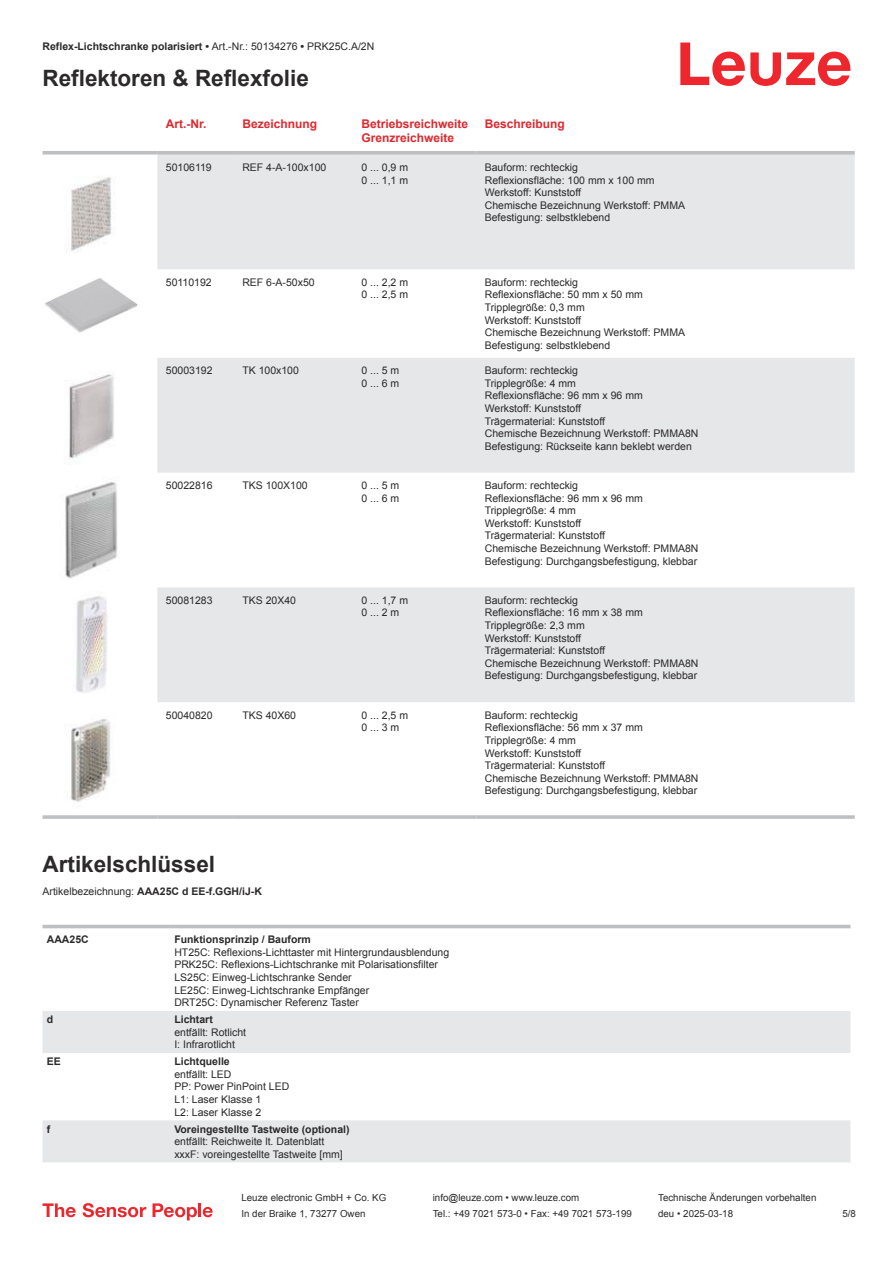
<style>
.page{position:relative;width:893px;height:1263px;background:#fff}
.page>*{position:absolute;margin:0;border:0;box-sizing:border-box;transform-origin:0 0}
.t1{font:700 22.5px "Arial";color:#2b292a}
.t2{font:700 12px/14.4px "Arial";color:#db2a30}
.t3{font:10.5px/12.6px "Arial";color:#2b292a}
.t4{font:700 10.5px "Arial";color:#2b292a}
.t5{font:9.75px "Arial";color:#2b292a}
.s1{font-weight:400}
</style>
<div class="page">
<svg style="left:680px;top:43px;width:170px;height:43px"></svg>
<svg style="left:157px;top:155px;width:698px;height:547px;fill:#e6e7e9"></svg>
<svg style="left:43px;top:151px;width:114px;height:4px"></svg>
<svg style="left:157px;top:151px;width:77px;height:4px"></svg>
<svg style="left:234px;top:151px;width:119px;height:4px"></svg>
<svg style="left:353px;top:151px;width:123px;height:4px"></svg>
<svg style="left:476px;top:151px;width:379px;height:4px;background:#c1c3c5"></svg>
<svg style="left:43px;top:815px;width:114px;height:4px"></svg>
<hr style="left:157px;top:815px;width:77px;height:4px;background:#c6c8c9">
<svg style="left:234px;top:815px;width:119px;height:4px"></svg>
<svg style="left:353px;top:815px;width:123px;height:4px"></svg>
<hr style="left:476px;top:815px;width:379px;height:4px;background:#c6c8c9">
<img style="left:71px;top:177px;width:41px;height:75px">
<img style="left:44px;top:278px;width:94px;height:55px">
<img style="left:69px;top:374px;width:45px;height:85px">
<img style="left:65px;top:482px;width:53px;height:97px">
<img style="left:73px;top:596px;width:34px;height:97px">
<img style="left:70px;top:718px;width:41px;height:84px">
<div style="left:43px;top:924px;width:807px;height:5px;background:#ececed"></div>
<svg style="left:43px;top:1011px;width:807px;height:151px;fill:#e6e7e9"></svg>
<hr style="left:43px;top:925px;width:127px;height:3px;background:#bdbfc1">
<hr style="left:170px;top:925px;width:680px;height:3px;background:#bdbfc1">
<svg style="left:43px;top:1203px;width:33px;height:14px"></svg>
<svg style="left:83px;top:1203px;width:63px;height:14px"></svg>
<svg style="left:153px;top:1203px;width:44px;height:17px"></svg>
<hr style="left:198px;top:1203px;width:3px;height:14px;background:#ed272d">
<svg style="left:203px;top:1207px;width:10px;height:10px"></svg>
<p class="t4" style="left:43px;top:43px;width:333px">Reflex-Lichtschranke polarisiert • <span class="s1">Art.-Nr.: 50134276</span> • <span class="s1">PRK25C.A/2N</span></p>
<h1 class="t1" style="left:43px;top:70px;width:268px">Reflektoren &amp; Reflexfolie</h1>
<p class="t2" style="left:166px;top:117px;width:42px">Art.-Nr.</p>
<p class="t2" style="left:242px;top:117px;width:76px">Bezeichnung</p>
<p class="t2" style="left:361px;top:117px;width:108px">Betriebsreichweite<br>Grenzreichweite</p>
<p class="t2" style="left:485px;top:117px;width:82px">Beschreibung</p>
<p class="t3" style="left:166px;top:162px;width:47px">50106119</p>
<p class="t3" style="left:242px;top:162px;width:86px">REF 4-A-100x100</p>
<p class="t3" style="left:361px;top:162px;width:48px">0 ... 0,9 m<br>0 ... 1,1 m</p>
<p class="t3" style="left:485px;top:162px;width:202px">Bauform: rechteckig<br>Reflexionsfläche: 100 mm x 100 mm<br>Werkstoff: Kunststoff<br>Chemische Bezeichnung Werkstoff: PMMA<br>Befestigung: selbstklebend</p>
<p class="t3" style="left:166px;top:277px;width:47px">50110192</p>
<p class="t3" style="left:242px;top:277px;width:74px">REF 6-A-50x50</p>
<p class="t3" style="left:361px;top:277px;width:48px">0 ... 2,2 m<br>0 ... 2,5 m</p>
<p class="t3" style="left:485px;top:277px;width:202px">Bauform: rechteckig<br>Reflexionsfläche: 50 mm x 50 mm<br>Tripplegröße: 0,3 mm<br>Werkstoff: Kunststoff<br>Chemische Bezeichnung Werkstoff: PMMA<br>Befestigung: selbstklebend</p>
<p class="t3" style="left:166px;top:365px;width:48px">50003192</p>
<p class="t3" style="left:242px;top:365px;width:58px">TK 100x100</p>
<p class="t3" style="left:361px;top:365px;width:39px">0 ... 5 m<br>0 ... 6 m</p>
<p class="t3" style="left:485px;top:365px;width:215px">Bauform: rechteckig<br>Tripplegröße: 4 mm<br>Reflexionsfläche: 96 mm x 96 mm<br>Werkstoff: Kunststoff<br>Trägermaterial: Kunststoff<br>Chemische Bezeichnung Werkstoff: PMMA8N<br>Befestigung: Rückseite kann beklebt werden</p>
<p class="t3" style="left:166px;top:480px;width:48px">50022816</p>
<p class="t3" style="left:242px;top:480px;width:67px">TKS 100X100</p>
<p class="t3" style="left:361px;top:480px;width:39px">0 ... 5 m<br>0 ... 6 m</p>
<p class="t3" style="left:485px;top:480px;width:215px">Bauform: rechteckig<br>Reflexionsfläche: 96 mm x 96 mm<br>Tripplegröße: 4 mm<br>Werkstoff: Kunststoff<br>Trägermaterial: Kunststoff<br>Chemische Bezeichnung Werkstoff: PMMA8N<br>Befestigung: Durchgangsbefestigung, klebbar</p>
<p class="t3" style="left:166px;top:595px;width:48px">50081283</p>
<p class="t3" style="left:242px;top:595px;width:55px">TKS 20X40</p>
<p class="t3" style="left:361px;top:595px;width:48px">0 ... 1,7 m<br>0 ... 2 m</p>
<p class="t3" style="left:485px;top:595px;width:215px">Bauform: rechteckig<br>Reflexionsfläche: 16 mm x 38 mm<br>Tripplegröße: 2,3 mm<br>Werkstoff: Kunststoff<br>Trägermaterial: Kunststoff<br>Chemische Bezeichnung Werkstoff: PMMA8N<br>Befestigung: Durchgangsbefestigung, klebbar</p>
<p class="t3" style="left:166px;top:710px;width:48px">50040820</p>
<p class="t3" style="left:242px;top:710px;width:55px">TKS 40X60</p>
<p class="t3" style="left:361px;top:710px;width:48px">0 ... 2,5 m<br>0 ... 3 m</p>
<p class="t3" style="left:485px;top:710px;width:215px">Bauform: rechteckig<br>Reflexionsfläche: 56 mm x 37 mm<br>Tripplegröße: 4 mm<br>Werkstoff: Kunststoff<br>Trägermaterial: Kunststoff<br>Chemische Bezeichnung Werkstoff: PMMA8N<br>Befestigung: Durchgangsbefestigung, klebbar</p>
<h1 class="t1" style="left:43px;top:855px;width:174px">Artikelschlüssel</h1>
<p class="t4" style="left:43px;top:887px;width:221px"><span class="s1">Artikelbezeichnung:</span> AAA25C d EE-f.GGH/iJ-K</p>
<p class="t4" style="left:47px;top:935px;width:43px">AAA25C</p>
<p class="t4" style="left:174px;top:935px;width:138px">Funktionsprinzip / Bauform</p>
<p class="t3" style="left:174px;top:947px;width:276px">HT25C: Reflexions-Lichttaster mit Hintergrundausblendung PRK25C: Reflexions-Lichtschranke mit Polarisationsfilter LS25C: Einweg-Lichtschranke Sender<br>LE25C: Einweg-Lichtschranke Empfänger<br>DRT25C: Dynamischer Referenz Taster</p>
<p class="t4" style="left:47px;top:1015px;width:8px">d</p>
<p class="t4" style="left:174px;top:1015px;width:40px">Lichtart</p>
<p class="t3" style="left:174px;top:1027px;width:73px">entfällt: Rotlicht<br>I: Infrarotlicht</p>
<p class="t4" style="left:47px;top:1057px;width:16px">EE</p>
<p class="t4" style="left:174px;top:1057px;width:57px">Lichtquelle</p>
<p class="t3" style="left:174px;top:1069px;width:116px">entfällt: LED<br>PP: Power PinPoint LED<br>L1: Laser Klasse 1<br>L2: Laser Klasse 2</p>
<p class="t4" style="left:47px;top:1125px;width:5px">f</p>
<p class="t4" style="left:174px;top:1125px;width:177px">Voreingestellte Tastweite (optional)</p>
<p class="t3" style="left:174px;top:1136px;width:170px">entfällt: Reichweite lt. Datenblatt xxxF: voreingestellte Tastweite [mm]</p>
<p class="t5" style="left:241px;top:1194px;width:146px">Leuze electronic GmbH + Co. KG</p>
<p class="t5" style="left:433px;top:1194px;width:148px">info@leuze.com • www.leuze.com</p>
<p class="t5" style="left:658px;top:1194px;width:160px">Technische Änderungen vorbehalten</p>
<p class="t5" style="left:241px;top:1210px;width:126px">In der Braike 1, 73277 Owen</p>
<p class="t5" style="left:433px;top:1210px;width:201px">Tel.: +49 7021 573-0 • Fax: +49 7021 573-199</p>
<p class="t5" style="left:658px;top:1210px;width:76px">deu • 2025-03-18</p>
<p class="t5" style="left:842px;top:1210px;width:15px">5 /8</p>
</div>
